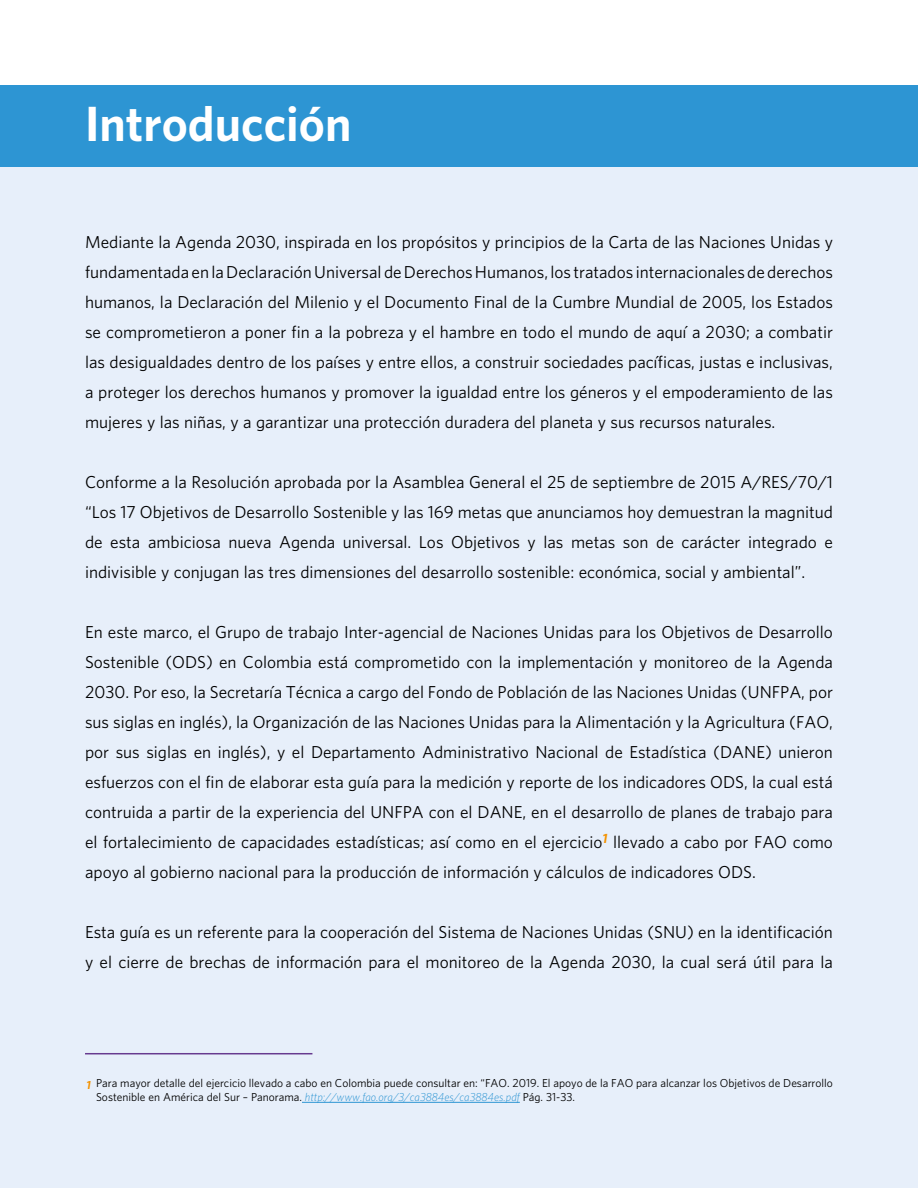
<style>
.page{position:relative;width:918px;height:1188px;background:#fff}
.page>*{position:absolute;margin:0;border:0;box-sizing:border-box;transform-origin:0 0}
.t1{font:700 45px "UNFPA";color:#fff}
.t2{font:15.75px/30px "UNFPA Text";color:#000;text-align:justify}
.t3{font:10.5px/13.5px "UNFPA Text";color:#000}
.t4{font:italic 700 10.5px "UNFPA";color:#f39200}
.s1{font-family:"UNFPA";font-weight:300;font-style:italic;color:#2d95d3}
</style>
<div class="page">
<div style="left:0;top:153px;width:918px;height:1035px;background:#e7effa"></div>
<div style="left:0;top:86px;width:918px;height:81px;background:#2d95d3"></div>
<hr style="left:85px;top:1053px;width:227px;height:1px;background:#673a8f">
<hr style="left:302px;top:1102px;width:218px;height:1px;background:#2d95d3">
<h1 class="t1" style="left:85px;top:94px;width:268px">Introducción</h1>
<p class="t2" style="left:85px;top:227px;width:749px">Mediante la Agenda 2030, inspirada en los propósitos y principios de la Carta de las Naciones Unidas y fundamentada en la Declaración Universal de Derechos Humanos, los tratados internacionales de derechos humanos, la Declaración del Milenio y el Documento Final de la Cumbre Mundial de 2005, los Estados se comprometieron a poner fin a la pobreza y el hambre en todo el mundo de aquí a 2030; a combatir las desigualdades dentro de los países y entre ellos, a construir sociedades pacíficas, justas e inclusivas, a proteger los derechos humanos y promover la igualdad entre los géneros y el empoderamiento de las mujeres y las niñas, y a garantizar una protección duradera del planeta y sus recursos naturales.</p>
<p class="t2" style="left:85px;top:467px;width:749px">Conforme a la Resolución aprobada por la Asamblea General el 25 de septiembre de 2015 A/RES/70/1 “Los 17 Objetivos de Desarrollo Sostenible y las 169 metas que anunciamos hoy demuestran la magnitud de esta ambiciosa nueva Agenda universal. Los Objetivos y las metas son de carácter integrado e indivisible y conjugan las tres dimensiones del desarrollo sostenible: económica, social y ambiental”.</p>
<p class="t2" style="left:85px;top:617px;width:749px">En este marco, el Grupo de trabajo Inter-agencial de Naciones Unidas para los Objetivos de Desarrollo Sostenible (ODS) en Colombia está comprometido con la implementación y monitoreo de la Agenda 2030. Por eso, la Secretaría Técnica a cargo del Fondo de Población de las Naciones Unidas (UNFPA, por sus siglas en inglés), la Organización de las Naciones Unidas para la Alimentación y la Agricultura (FAO, por sus siglas en inglés), y el Departamento Administrativo Nacional de Estadística (DANE) unieron esfuerzos con el fin de elaborar esta guía para la medición y reporte de los indicadores ODS, la cual está contruida a partir de la experiencia del UNFPA con el DANE, en el desarrollo de planes de trabajo para el fortalecimiento de capacidades estadísticas; así como en el ejercicio<sup>1</sup> llevado a cabo por FAO como apoyo al gobierno nacional para la producción de información y cálculos de indicadores ODS.</p>
<p class="t2" style="left:85px;top:917px;width:749px">Esta guía es un referente para la cooperación del Sistema de Naciones Unidas (SNU) en la identificación y el cierre de brechas de información para el monitoreo de la Agenda 2030, la cual será útil para la</p>
<p class="t3" style="left:96px;top:1077px;width:738px">Para mayor detalle del ejercicio llevado a cabo en Colombia puede consultar en: “FAO. 2019. El apoyo de la FAO para alcanzar los Objetivos de Desarrollo<br>Sostenible en América del Sur – Panorama. <span class="s1">http://www.fao.org/3/ca3884es/ca3884es.pdf</span> Pág. 31-33.</p>
<p class="t4" style="left:87px;top:1079px;width:6px">1</p>
</div>
